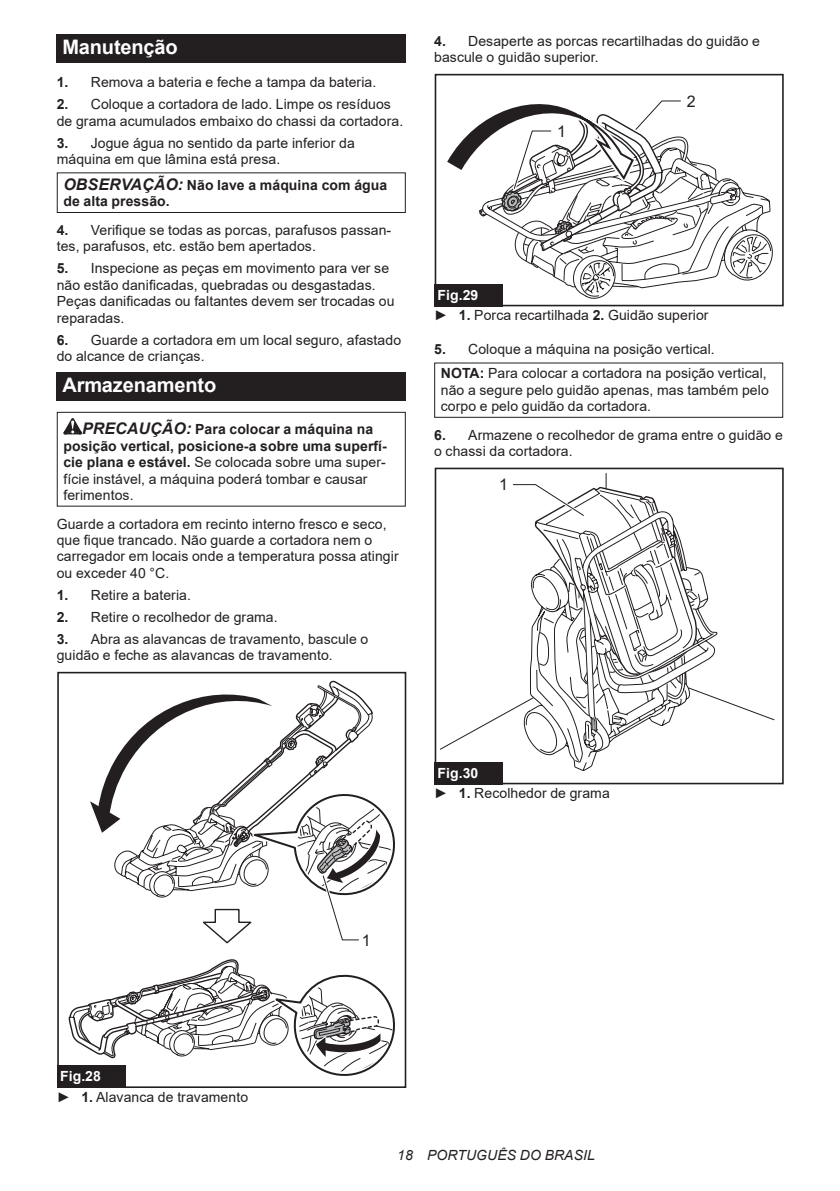
<style>
.page{position:relative;width:840px;height:1191px;background:#fff}
.page>*{position:absolute;margin:0;border:0;box-sizing:border-box;transform-origin:0 0}
.t1{font:700 20px "Arial";letter-spacing:-.01em;color:#fff}
.t2{font:16px "Arial";color:#231f20}
.t3{font:14px/16.4px "Arial";letter-spacing:.005em;color:#231f20}
.t4{font:700 14px/16.4px "Arial";letter-spacing:.005em;color:#231f20}
.t5{font:italic 14px "Arial";letter-spacing:.005em;color:#231f20}
.s1{font-weight:700}
.s2{font-style:italic;font-size:16px}
.s3{font-weight:400}
.s4{font-weight:700;color:#fff}
</style>
<div class="page">
<div style="left:57px;top:34px;width:348px;height:29px;background:#231f20"></div>
<div style="left:57px;top:172px;width:348px;height:41px;border:1px solid #231f20"></div>
<div style="left:57px;top:372px;width:348px;height:29px;background:#231f20"></div>
<svg style="left:63px;top:418px;width:19px;height:16px"></svg>
<div style="left:57px;top:412px;width:348px;height:94px;border:1px solid #231f20"></div>
<svg style="left:68px;top:959px;width:327px;height:117px"></svg>
<div style="left:57px;top:1059px;width:74px;height:29px;background:#fff"></div>
<div style="left:57px;top:672px;width:349px;height:416px;border:2px solid #231f20"></div>
<svg style="left:90px;top:681px;width:305px;height:263px"></svg>
<div style="left:57px;top:1065px;width:68px;height:23px;background:#231f20"></div>
<div style="left:434px;top:74px;width:349px;height:232px;border:2px solid #231f20"></div>
<svg style="left:447px;top:100px;width:323px;height:194px"></svg>
<div style="left:434px;top:284px;width:68px;height:22px;background:#231f20"></div>
<div style="left:434px;top:362px;width:348px;height:56px;border:1px solid #231f20"></div>
<svg style="left:537px;top:750px;width:66px;height:21px"></svg>
<svg style="left:440px;top:473px;width:334px;height:277px"></svg>
<div style="left:434px;top:467px;width:349px;height:317px;border:2px solid #231f20"></div>
<svg style="left:510px;top:481px;width:200px;height:235px"></svg>
<div style="left:434px;top:761px;width:68px;height:23px;background:#231f20"></div>
<h1 class="t1" style="left:62px;top:33px;width:117px">Manutenção</h1>
<p class="t3" style="left:57px;top:74px;width:321px"><span class="s1">1.</span> Remova a bateria e feche a tampa da bateria.</p>
<p class="t3" style="left:57px;top:96px;width:348px"><span class="s1">2.</span> Coloque a cortadora de lado. Limpe os resíduos de grama acumulados embaixo do chassi da cortadora.</p>
<p class="t3" style="left:57px;top:135px;width:299px"><span class="s1">3.</span> Jogue água no sentido da parte inferior da máquina em que lâmina está presa.</p>
<p class="t4" style="left:63px;top:177px;width:325px"><span class="s2">OBSERVAÇÃO:</span> Não lave a máquina com água de alta pressão.</p>
<p class="t3" style="left:57px;top:222px;width:336px"><span class="s1">4.</span> Verifique se todas as porcas, parafusos passan&shy;tes, parafusos, etc. estão bem apertados.</p>
<p class="t3" style="left:57px;top:260px;width:339px"><span class="s1">5.</span> Inspecione as peças em movimento para ver se não estão danificadas, quebradas ou desgastadas.<br>Peças danificadas ou faltantes devem ser trocadas ou reparadas.</p>
<p class="t3" style="left:57px;top:331px;width:346px"><span class="s1">6.</span> Guarde a cortadora em um local seguro, afastado do alcance de crianças.</p>
<h1 class="t1" style="left:62px;top:371px;width:155px">Armazenamento</h1>
<p class="t4" style="left:63px;top:421px;width:325px;text-indent:19px"><span class="s2">PRECAUÇÃO:</span> Para colocar a máquina na posição vertical, posicione-a sobre uma superfí&shy;cie plana e estável. <span class="s3">Se colocada sobre uma super&shy;fície instável, a máquina poderá tombar e causar ferimentos.</span></p>
<p class="t3" style="left:57px;top:515px;width:343px">Guarde a cortadora em recinto interno fresco e seco, que fique trancado. Não guarde a cortadora nem o carregador em locais onde a temperatura possa atingir ou exceder 40 °C.</p>
<p class="t3" style="left:57px;top:586px;width:136px"><span class="s1">1.</span> Retire a bateria.</p>
<p class="t3" style="left:57px;top:609px;width:222px"><span class="s1">2.</span> Retire o recolhedor de grama.</p>
<p class="t3" style="left:57px;top:631px;width:313px"><span class="s1">3.</span> Abra as alavancas de travamento, bascule o guidão e feche as alavancas de travamento.</p>
<p class="t3" style="left:434px;top:33px;width:327px"><span class="s1">4.</span> Desaperte as porcas recartilhadas do guidão e bascule o guidão superior.</p>
<p class="t2" style="left:557px;top:120px;width:10px">1</p>
<p class="t2" style="left:686px;top:90px;width:10px">2</p>
<p class="t3" style="left:434px;top:284px;width:276px;line-height:20.2px"><span class="s4">Fig.29<br></span>► <span class="s1">1.</span> Porca recartilhada <span class="s1">2.</span> Guidão superior</p>
<p class="t3" style="left:440px;top:337px;width:327px;line-height:23.8px;text-indent:-7px"><span class="s1">5.</span> Coloque a máquina na posição vertical.<br><span class="s1">NOTA:</span> Para colocar a cortadora na posição vertical,</p>
<p class="t3" style="left:440px;top:381px;width:329px">não a segure pelo guidão apenas, mas também pelo corpo e pelo guidão da cortadora.</p>
<p class="t3" style="left:434px;top:426px;width:350px"><span class="s1">6.</span> Armazene o recolhedor de grama entre o guidão e o chassi da cortadora.</p>
<p class="t2" style="left:499px;top:473px;width:10px">1</p>
<p class="t3" style="left:434px;top:762px;width:177px;line-height:20.2px"><span class="s4">Fig.30<br></span>► <span class="s1">1.</span> Recolhedor de grama</p>
<p class="t3" style="left:57px;top:1066px;width:193px;line-height:20.2px"><span class="s4">Fig.28<br></span>► <span class="s1">1.</span> Alavanca de travamento</p>
<p class="t2" style="left:361px;top:929px;width:10px">1</p>
<p class="t5" style="left:397px;top:1146px;width:199px">18 PORTUGUÊS DO BRASIL</p>
</div>
